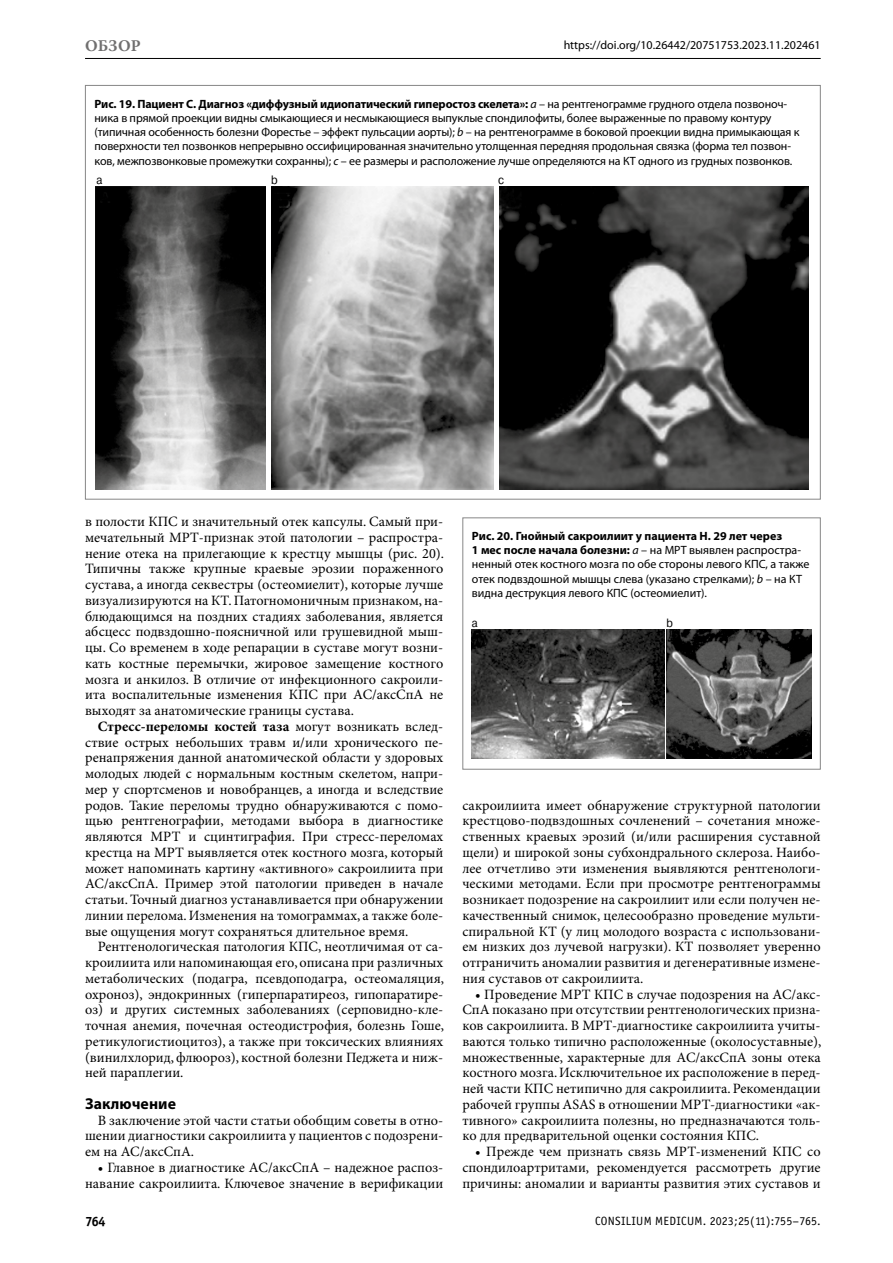
<style>
.page{position:relative;width:893px;height:1263px;background:#fff}
.page>*{position:absolute;margin:0;border:0;box-sizing:border-box;transform-origin:0 0}
.t1{font:700 16.5px "Minion Pro";color:#706f6f}
.t2{font:700 15.75px "Myriad Pro";letter-spacing:.005em;color:#000}
.t3{font:14.25px/15.8px "Minion Pro";color:#000;text-align:justify}
.t4{font:13.5px "Officina Sans Bold C";color:#000}
.t5{font:12.15px "Pragmatica C";color:#000;scale:.9 1}
.t6{font:12px/14.2px "Myriad Pro";letter-spacing:-.01em;color:#000}
.t7{font:12px "Officina Sans Book C";letter-spacing:.025em;color:#000}
.t8{font:12px "Pragmatica C";color:#000;scale:.9 1}
.s1{font-weight:700}
.s2{font-style:italic}
</style>
<div class="page">
<hr style="left:85px;top:58px;width:736px;height:1px;background:#000">
<img style="left:472px;top:629px;width:192px;height:130px">
<img style="left:666px;top:629px;width:146px;height:130px">
<div style="left:462px;top:517px;width:359px;height:253px;border:1px solid #878787"></div>
<img style="left:96px;top:186px;width:169px;height:303px">
<img style="left:271px;top:186px;width:223px;height:303px">
<img style="left:500px;top:186px;width:309px;height:303px">
<p class="t1" style="left:85px;top:36px;width:25px">Обзор</p>
<p class="t6" style="left:564px;top:38px;width:259px">https://doi.org/10.26442/20751753.2023.11.202461</p>
<p class="t6" style="left:95px;top:97px;width:707px"><span class="s1">Рис. 19. Пациент С. Диагноз «диффузный идиопатический гиперостоз скелета»:</span> <span class="s2">a</span> – на рентгенограмме грудного отдела позвоноч&shy;ника в прямой проекции видны смыкающиеся и несмыкающиеся выпуклые спондилофиты, более выраженные по правому контуру (типичная особенность болезни Форестье – эффект пульсации аорты); <span class="s2">b</span> – на рентгенограмме в боковой проекции видна примыкающая к поверхности тел позвонков непрерывно оссифицированная значительно утолщенная передняя продольная связка (форма тел позвон&shy;ков, межпозвонковые промежутки сохранны); <span class="s2">c</span> – ее размеры и расположение лучше определяются на КТ одного из грудных позвонков.</p>
<p class="t5" style="left:97px;top:173px;width:8px">a</p>
<p class="t5" style="left:271px;top:173px;width:9px">b</p>
<p class="t5" style="left:498px;top:173px;width:8px">c</p>
<p class="t3" style="left:85px;top:514px;width:361px">в полости КПС и значительный отек капсулы. Самый при&shy;мечательный МРТ-признак этой патологии – распростра&shy;нение отека на прилегающие к крестцу мышцы (рис. 20).<br>Типичны также крупные краевые эрозии пораженного сустава, а иногда секвестры (остеомиелит), которые лучше визуализируются на КТ. Патогномоничным признаком, на&shy;блюдающимся на поздних стадиях заболевания, является абсцесс подвздошно-поясничной или грушевидной мыш&shy;цы. Со временем в ходе репарации в суставе могут возни&shy;кать костные перемычки, жировое замещение костного мозга и анкилоз. В отличие от инфекционного сакроили&shy;ита воспалительные изменения КПС при АС/аксСпА не выходят за анатомические границы сустава.</p>
<p class="t3" style="left:85px;top:719px;width:360px;text-indent:13px"><span class="s1">Стресс-переломы костей таза</span> могут возникать вслед&shy;ствие острых небольших травм и/или хронического пе&shy;ренапряжения данной анатомической области у здоровых молодых людей с нормальным костным скелетом, напри&shy;мер у спортсменов и новобранцев, а иногда и вследствие родов. Такие переломы трудно обнаруживаются с помо&shy;щью рентгенографии, методами выбора в диагностике являются МРТ и сцинтиграфия. При стресс-переломах крестца на МРТ выявляется отек костного мозга, который может напоминать картину «активного» сакроилиита при АС/аксСпА. Пример этой патологии приведен в начале статьи. Точный диагноз устанавливается при обнаружении линии перелома. Изменения на томограммах, а также боле&shy;вые ощущения могут сохраняться длительное время.</p>
<p class="t3" style="left:85px;top:939px;width:360px;text-indent:13px">Рентгенологическая патология КПС, неотличимая от са&shy;кроилиита или напоминающая его, описана при различных метаболических (подагра, псевдоподагра, остеомаляция, охроноз), эндокринных (гиперпаратиреоз, гипопаратире&shy;оз) и других системных заболеваниях (серповидно-кле&shy;точная анемия, почечная остеодистрофия, болезнь Гоше, ретикулогистиоцитоз), а также при токсических влияниях (винилхлорид, флюороз), костной болезни Педжета и ниж&shy;ней параплегии.</p>
<p class="t2" style="left:85px;top:1095px;width:93px">Заключение</p>
<p class="t3" style="left:85px;top:1113px;width:360px;text-indent:13px">В заключение этой части статьи обобщим советы в отно&shy;шении диагностики сакроилиита у пациентов с подозрени&shy;ем на АС/аксСпА.</p>
<p class="t3" style="left:85px;top:1160px;width:360px;text-align:right">• Главное в диагностике АС/аксСпА – надежное распоз&shy;навание сакроилиита. Ключевое значение в верификации</p>
<p class="t6" style="left:472px;top:529px;width:339px"><span class="s1">Рис. 20. Гнойный сакроилиит у пациента Н. 29 лет через<br>1 мес после начала болезни:</span> <span class="s2">a</span> – на МРТ выявлен распростра&shy;ненный отек костного мозга по обе стороны левого КПС, а также отек подвздошной мышцы слева (указано стрелками); <span class="s2">b</span> – на КТ видна деструкция левого КПС (остеомиелит).</p>
<p class="t8" style="left:472px;top:616px;width:8px">a</p>
<p class="t8" style="left:667px;top:616px;width:9px">b</p>
<p class="t3" style="left:462px;top:798px;width:360px">сакроилиита имеет обнаружение структурной патологии крестцово-подвздошных сочленений – сочетания множе&shy;ственных краевых эрозий (и/или расширения суставной щели) и широкой зоны субхондрального склероза. Наибо&shy;лее отчетливо эти изменения выявляются рентгенологи&shy;ческими методами. Если при просмотре рентгенограммы возникает подозрение на сакроилиит или если получен не&shy;качественный снимок, целесообразно проведение мульти&shy;спиральной КТ (у лиц молодого возраста с использовани&shy;ем низких доз лучевой нагрузки). КТ позволяет уверенно отграничить аномалии развития и дегенеративные измене&shy;ния суставов от сакроилиита.</p>
<p class="t3" style="left:462px;top:987px;width:360px;text-indent:13px">• Проведение МРТ КПС в случае подозрения на АС/акс-СпА показано при отсутствии рентгенологических призна&shy;ков сакроилиита. В МРТ-диагностике сакроилиита учиты&shy;ваются только типично расположенные (околосуставные), множественные, характерные для АС/аксСпА зоны отека костного мозга. Исключительное их расположение в перед&shy;ней части КПС нетипично для сакроилиита. Рекомендации рабочей группы ASAS в отношении МРТ-диагностики «ак&shy;тивного» сакроилиита полезны, но предназначаются толь&shy;ко для предварительной оценки состояния КПС.</p>
<p class="t3" style="left:462px;top:1144px;width:360px;text-indent:13px">• Прежде чем признать связь МРТ-изменений КПС со спондилоартритами, рекомендуется рассмотреть другие причины: аномалии и варианты развития этих суставов и</p>
<p class="t4" style="left:85px;top:1214px;width:22px">764</p>
<p class="t7" style="left:595px;top:1214px;width:227px">CONSILIUM MEDICUM. 2023;25(11):755–765.</p>
</div>
